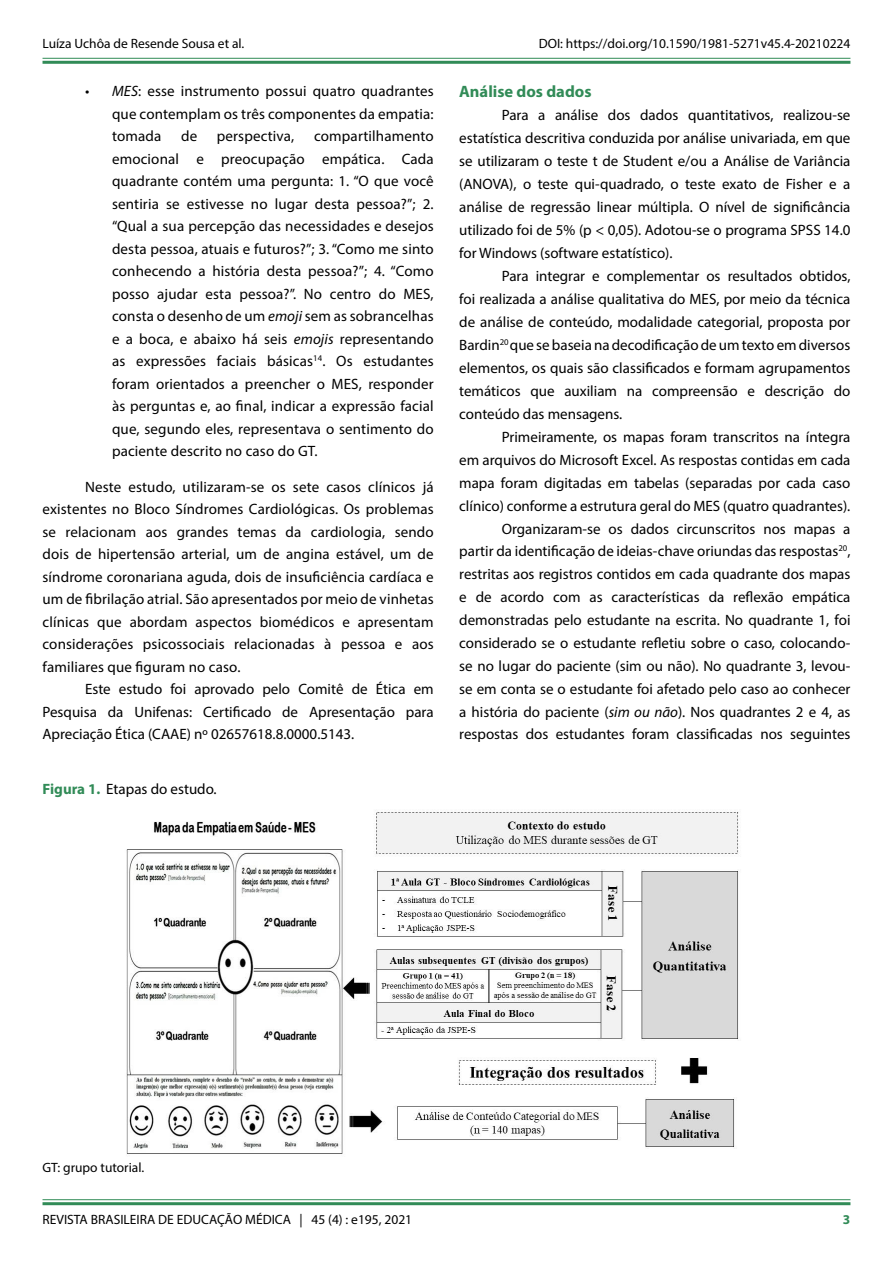
<style>
.page{position:relative;width:893px;height:1263px;background:#fff}
.page>*{position:absolute;margin:0;border:0;box-sizing:border-box;transform-origin:0 0}
.t1{font:700 16.5px "Myriad Pro";color:#318b57}
.t2{font:15px/22.5px "Myriad Pro";color:#000;text-align:justify}
.t3{font:13.5px "Myriad Pro";color:#000}
.t4{font:700 13.5px "Myriad Pro";color:#318b57}
.s1{font-style:italic}
.s2{font-weight:700;color:#318b57}
</style>
<div class="page">
<hr style="left:43px;top:1199px;width:807px;height:1px;background:#318b57">
<hr style="left:43px;top:1202px;width:807px;height:3px;background:#318b57">
<hr style="left:43px;top:58px;width:807px;height:1px;background:#318b57">
<hr style="left:43px;top:61px;width:807px;height:3px;background:#318b57">
<img style="left:126px;top:812px;width:613px;height:342px">
<p class="t3" style="left:43px;top:35px;width:203px">Luíza Uchôa de Resende Sousa et al.</p>
<p class="t3" style="left:539px;top:35px;width:313px">DOI: https://doi.org/10.1590/1981-5271v45.4-20210224</p>
<p class="t2" style="left:112px;top:80px;width:323px;text-indent:-27px"><span class="s1">• MES</span>: esse instrumento possui quatro quadrantes que contemplam os três componentes da empatia: tomada</p>
<p class="t1" style="left:459px;top:81px;width:134px">Análise dos dados</p>
<p class="t2" style="left:459px;top:104px;width:393px;line-height:23px;text-indent:43px">Para a análise dos dados quantitativos, realizou-se estatística descritiva conduzida por análise univariada, em que se utilizaram o teste t de Student e/ou a Análise de Variância (ANOVA), o teste qui-quadrado, o teste exato de Fisher e a análise de regressão linear múltipla. O nível de significância utilizado foi de 5% (p &lt; 0,05). Adotou-se o programa SPSS 14.0 for Windows (software estatístico).</p>
<p class="t2" style="left:459px;top:264px;width:393px;line-height:23px;text-indent:43px">Para integrar e complementar os resultados obtidos, foi realizada a análise qualitativa do MES, por meio da técnica de análise de conteúdo, modalidade categorial, proposta por Bardin<sup>20</sup> que se baseia na decodificação de um texto em diversos elementos, os quais são classificados e formam agrupamentos temáticos que auxiliam na compreensão e descrição do conteúdo das mensagens.</p>
<p class="t2" style="left:459px;top:425px;width:393px;line-height:23px;text-align:right">Primeiramente, os mapas foram transcritos na íntegra<br>em arquivos do Microsoft Excel. As respostas contidas em cada mapa foram digitadas em tabelas (separadas por cada caso clínico) conforme a estrutura geral do MES (quatro quadrantes).<br>Organizaram-se os dados circunscritos nos mapas a<br>partir da identificação de ideias-chave oriundas das respostas<sup>20</sup>, restritas aos registros contidos em cada quadrante dos mapas e de acordo com as características da reflexão empática demonstradas pelo estudante na escrita. No quadrante 1, foi considerado se o estudante refletiu sobre o caso, colocando&shy;se no lugar do paciente (sim ou não). No quadrante 3, levou&shy;se em conta se o estudante foi afetado pelo caso ao conhecer a história do paciente (<span class="s1">sim ou não</span>). Nos quadrantes 2 e 4, as respostas dos estudantes foram classificadas nos seguintes</p>
<p class="t2" style="left:112px;top:125px;width:323px;text-indent:202px">compartilhamento emocional e preocupação empática. Cada quadrante contém uma pergunta: 1. “O que você sentiria se estivesse no lugar desta pessoa?”; 2. “Qual a sua percepção das necessidades e desejos desta pessoa, atuais e futuros?”; 3. “Como me sinto conhecendo a história desta pessoa?”; 4. “Como posso ajudar esta pessoa?”. No centro do MES, consta o desenho de um <span class="s1">emoji</span> sem as sobrancelhas e a boca, e abaixo há seis <span class="s1">emojis</span> representando as expressões faciais básicas<sup>14</sup>. Os estudantes foram orientados a preencher o MES, responder às perguntas e, ao final, indicar a expressão facial que, segundo eles, representava o sentimento do paciente descrito no caso do GT.</p>
<p class="t2" style="left:43px;top:475px;width:393px;text-indent:43px">Neste estudo, utilizaram-se os sete casos clínicos já existentes no Bloco Síndromes Cardiológicas. Os problemas se relacionam aos grandes temas da cardiologia, sendo dois de hipertensão arterial, um de angina estável, um de síndrome coronariana aguda, dois de insuficiência cardíaca e um de fibrilação atrial. São apresentados por meio de vinhetas clínicas que abordam aspectos biomédicos e apresentam considerações psicossociais relacionadas à pessoa e aos familiares que figuram no caso.</p>
<p class="t2" style="left:43px;top:678px;width:393px;text-indent:43px">Este estudo foi aprovado pelo Comitê de Ética em Pesquisa da Unifenas: Certificado de Apresentação para Apreciação Ética (CAAE) nº 02657618.8.0000.5143.</p>
<p class="t2" style="left:181px;top:125px;width:18px">de</p>
<p class="t2" style="left:217px;top:125px;width:79px">perspectiva,</p>
<p class="t2" style="left:43px;top:778px;width:176px"><span class="s2">Figura 1.</span> Etapas do estudo.</p>
<p class="t3" style="left:43px;top:1159px;width:103px">GT: grupo tutorial.</p>
<p class="t3" style="left:43px;top:1211px;width:371px">REVISTA BRASILEIRA DE EDUCAÇÃO MÉDICA | 45 (4) : e195, 2021</p>
<p class="t4" style="left:843px;top:1210px;width:9px">3</p>
</div>
